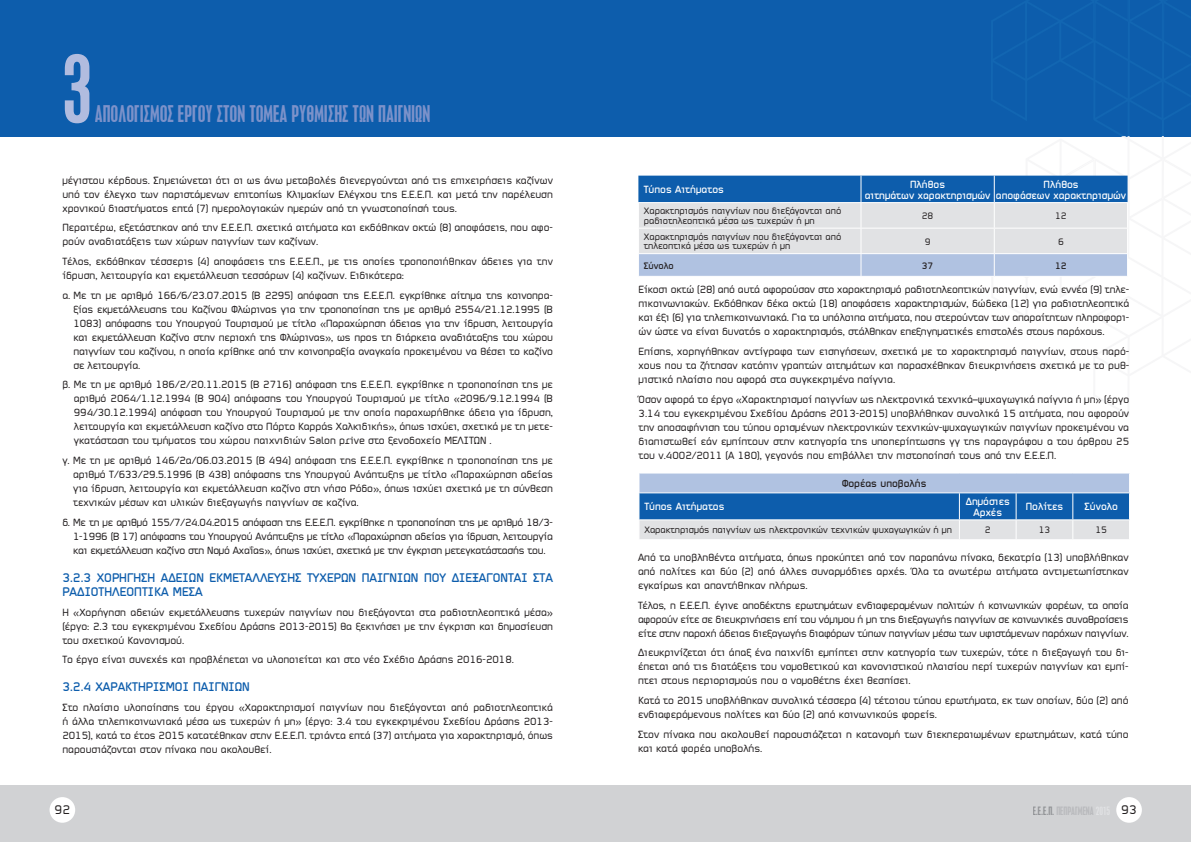
<style>
.page{position:relative;width:1191px;height:842px;background:#fff}
.page>*{position:absolute;margin:0;border:0;box-sizing:border-box;transform-origin:0 0}
.t1{font:98px "CF Eteocles";color:#b1bcdf}
.t2{font:24px "CF Eteocles";color:#7c92ca}
.t3{font:700 12px/14px "PF Sector A";color:#0d5dac}
.t4{font:12px "CF Eteocles";color:#b9babd}
.t5{font:12px "PF Sector A";color:#231f20}
.t6{font:10px/14px "PF Sector A";color:#231f20;text-align:justify}
.t7{font:700 10px/11px "PF Sector A";color:#fff;text-align:center}
.t8{font:700 10px "PF Sector A";color:#231f20}
.t9{font:9px/9.9px "PF Sector A";color:#231f20}
.t10{font:700 9px "PF Sector A";color:#231f20}
.s1{color:#919396}
.s2{color:#e1e2e4}
.s3{font-family:"PF Sector A";color:#231f20}
</style>
<div class="page">
<div style="left:0;top:0;width:1191px;height:136px;background:#0d5dac"></div>
<div style="left:0;top:785px;width:1191px;height:57px;background:#d1d2d4"></div>
<div style="left:50px;top:797px;width:25px;height:26px;background:#fff;border-radius:50%"></div>
<div style="left:1116px;top:797px;width:25px;height:26px;background:#fff;border-radius:50%"></div>
<svg style="left:990px;top:136px;width:201px;height:40px"></svg>
<svg style="left:638px;top:176px;width:490px;height:100px;background:#9fb9d5"></svg>
<hr style="left:638px;top:202px;width:223px;height:1px;background:#fff">
<hr style="left:861px;top:202px;width:133px;height:1px;background:#fff">
<hr style="left:994px;top:202px;width:134px;height:1px;background:#fff">
<svg style="left:639px;top:473px;width:491px;height:66px;background:#81a6ce"></svg>
<p class="t1" style="left:62px;top:43px;width:31px">3</p>
<p class="t2" style="left:95px;top:103px;width:337px">ΑΠΟΛΟΓΙΣΜΟΣ ΕΡΓΟΥ ΣΤΟΝ ΤΟΜΕΑ ΡΥΘΜΙΣΗΣ ΤΩΝ ΠΑΙΓΝΙΩΝ</p>
<p class="t6" style="left:62px;top:173px;width:492px">µέγιστου κέρδους. Σηµειώνεται ότι οι ως άνω µεταβολές διενεργούνται από τις επιχειρήσεις καζίνων υπό τον έλεγχο των παριστάµενων επιτοπίως Κλιµακίων Ελέγχου της Ε.Ε.Ε.Π. και µετά την παρέλευση χρονικού διαστήµατος επτά (7) ηµερολογιακών ηµερών από τη γνωστοποίησή τους.</p>
<p class="t6" style="left:62px;top:220px;width:492px">Περαιτέρω, εξετάστηκαν από την Ε.Ε.Ε.Π. σχετικά αιτήµατα και εκδόθηκαν οκτώ (8) αποφάσεις, που αφο&shy;ρούν αναδιατάξεις των χώρων παιγνίων των καζίνων.</p>
<p class="t6" style="left:62px;top:254px;width:492px">Τέλος, εκδόθηκαν τέσσερις (4) αποφάσεις της Ε.Ε.Ε.Π., µε τις οποίες τροποποιήθηκαν άδειες για την ίδρυση, λειτουργία και εκµετάλλευση τεσσάρων (4) καζίνων. Ειδικότερα:</p>
<p class="t6" style="left:73px;top:288px;width:481px;text-indent:-11px">α. Με τη µε αριθµό 166/6/23.07.2015 (Β 2295) απόφαση της Ε.Ε.Ε.Π. εγκρίθηκε αίτηµα της κοινοπρα&shy;ξίας εκµετάλλευσης του Καζίνου Φλώρινας για την τροποποίηση της µε αριθµό 2554/21.12.1995 (Β 1083) απόφασης του Υπουργού Τουρισµού µε τίτλο «Παραχώρηση άδειας για την ίδρυση, λειτουργία και εκµετάλλευση Καζίνο στην περιοχή της Φλώρινας», ως προς τη διάρκεια αναδιάταξης του χώρου παιγνίων του καζίνου, η οποία κρίθηκε από την κοινοπραξία αναγκαία προκειµένου να θέσει το καζίνο σε λειτουργία.</p>
<p class="t6" style="left:74px;top:377px;width:480px;text-indent:-11px">β. Με τη µε αριθµό 186/2/20.11.2015 (Β 2716) απόφαση της Ε.Ε.Ε.Π. εγκρίθηκε η τροποποίηση της µε αριθµό 2064/1.12.1994 (Β 904) απόφασης του Υπουργού Τουρισµού µε τίτλο «2096/9.12.1994 (Β 994/30.12.1994) απόφαση του Υπουργού Τουρισµού µε την οποία παραχωρήθηκε άδεια για ίδρυση, λειτουργία και εκµετάλλευση καζίνο στο Πόρτο Καρράς Χαλκιδικής», όπως ισχύει, σχετικά µε τη µετε&shy;γκατάσταση του τµήµατος του χώρου παιχνιδιών Salon prive στο ξενοδοχείο ΜΕΛΙΤΩΝ .</p>
<p class="t6" style="left:73px;top:453px;width:481px;text-indent:-11px">γ. Με τη µε αριθµό 146/2α/06.03.2015 (Β 494) απόφαση της Ε.Ε.Ε.Π. εγκρίθηκε η τροποποίηση της µε αριθµό Τ/633/29.5.1996 (Β 438) απόφασης της Υπουργού Ανάπτυξης µε τίτλο «Παραχώρηση αδείας για ίδρυση, λειτουργία και εκµετάλλευση καζίνο στη νήσο Ρόδο», όπως ισχύει σχετικά µε τη σύνθεση τεχνικών µέσων και υλικών διεξαγωγής παιγνίων σε καζίνα.</p>
<p class="t6" style="left:73px;top:515px;width:481px;text-indent:-11px">δ. Με τη µε αριθµό 155/7/24.04.2015 απόφαση της Ε.Ε.Ε.Π. εγκρίθηκε η τροποποίηση της µε αριθµό 18/3- 1-1996 (Β 17) απόφασης του Υπουργού Ανάπτυξης µε τίτλο «Παραχώρηση αδείας για ίδρυση, λειτουργία και εκµετάλλευση καζίνο στη Νοµό Αχαΐας», όπως ισχύει, σχετικά µε την έγκριση µετεγκατάστασής του.</p>
<p class="t3" style="left:62px;top:570px;width:492px">3.2.3 ΧΟΡΗΓΗΣΗ Α∆ΕΙΩΝ ΕΚΜΕΤΑΛΛΕΥΣΗΣ ΤΥΧΕΡΩΝ ΠΑΙΓΝΙΩΝ ΠΟΥ ∆ΙΕΞΑΓΟΝΤΑΙ ΣΤΑ<br>ΡΑ∆ΙΟΤΗΛΕΟΠΤΙΚΑ ΜΕΣΑ</p>
<p class="t6" style="left:62px;top:605px;width:492px">Η «Χορήγηση αδειών εκµετάλλευσης τυχερών παιγνίων που διεξάγονται στα ραδιοτηλεοπτικά µέσα» (έργο: 2.3 του εγκεκριµένου Σχεδίου ∆ράσης 2013-2015) θα ξεκινήσει µε την έγκριση και δηµοσίευση του σχετικού Κανονισµού.</p>
<p class="t6" style="left:62px;top:652px;width:453px">Το έργο είναι συνεχές και προβλέπεται να υλοποιείται και στο νέο Σχέδιο ∆ράσης 2016-2018.</p>
<p class="t3" style="left:62px;top:680px;width:189px">3.2.4 ΧΑΡΑΚΤΗΡΙΣΜΟI ΠΑΙΓΝIΩΝ</p>
<p class="t6" style="left:62px;top:700px;width:492px">Στο πλαίσιο υλοποίησης του έργου «Χαρακτηρισµοί παιγνίων που διεξάγονται από ραδιοτηλεοπτικά ή άλλα τηλεπικοινωνιακά µέσα ως τυχερών ή µη» (έργο: 3.4 του εγκεκριµένου Σχεδίου ∆ράσης 2013- 2015), κατά το έτος 2015 κατατέθηκαν στην Ε.Ε.Ε.Π. τριάντα επτά (37) αιτήµατα για χαρακτηρισµό, όπως παρουσιάζονται στον πίνακα που ακολουθεί.</p>
<p class="t7" style="left:644px;top:183px;width:82px">Τύπος Αιτήµατος</p>
<p class="t7" style="left:864px;top:178px;width:127px">Πλήθος<br>αιτηµάτων χαρακτηρισµών</p>
<p class="t7" style="left:996px;top:178px;width:132px">Πλήθος<br>αποφάσεων χαρακτηρισµών</p>
<p class="t9" style="left:644px;top:206px;width:199px">Χαρακτηρισµός παιγνίων που διεξάγονται από ραδιοτηλεοπτικά µέσα ως τυχερών ή µη</p>
<p class="t9" style="left:921px;top:211px;width:13px">28</p>
<p class="t9" style="left:1055px;top:211px;width:13px">12</p>
<p class="t9" style="left:644px;top:231px;width:199px">Χαρακτηρισµός παιγνίων που διεξάγονται από τηλεοπτικά µέσα ως τυχερών ή µη</p>
<p class="t9" style="left:924px;top:236px;width:7px">9</p>
<p class="t9" style="left:1058px;top:236px;width:7px">6</p>
<p class="t10" style="left:644px;top:260px;width:31px">Σύνολο</p>
<p class="t10" style="left:921px;top:260px;width:13px">37</p>
<p class="t10" style="left:1055px;top:260px;width:13px">12</p>
<p class="t6" style="left:638px;top:282px;width:492px">Είκοσι οκτώ (28) από αυτά αφορούσαν στο χαρακτηρισµό ραδιοτηλεοπτικών παιγνίων, ενώ εννέα (9) τηλε&shy;πικοινωνιακών. Εκδόθηκαν δέκα οκτώ (18) αποφάσεις χαρακτηρισµών, δώδεκα (12) για ραδιοτηλεοπτικά και έξι (6) για τηλεπικοινωνιακά. Για τα υπόλοιπα αιτήµατα, που στερούνταν των απαραίτητων πληροφορι&shy;ών ώστε να είναι δυνατός ο χαρακτηρισµός, στάλθηκαν επεξηγηµατικές επιστολές στους παρόχους.</p>
<p class="t6" style="left:638px;top:344px;width:492px">Επίσης, χορηγήθηκαν αντίγραφα των εισηγήσεων, σχετικά µε το χαρακτηρισµό παιγνίων, στους παρό&shy;χους που τα ζήτησαν κατόπιν γραπτών αιτηµάτων και παρασχέθηκαν διευκρινήσεις σχετικά µε το ρυθ&shy;µιστικό πλαίσιο που αφορά στα συγκεκριµένα παίγνια.</p>
<p class="t6" style="left:638px;top:392px;width:492px">Όσον αφορά το έργο «Χαρακτηρισµοί παιγνίων ως ηλεκτρονικά τεχνικά–ψυχαγωγικά παίγνια ή µη» (έργο 3.14 του εγκεκριµένου Σχεδίου ∆ράσης 2013-2015) υποβλήθηκαν συνολικά 15 αιτήµατα, που αφορούν την αποσαφήνιση του τύπου ορισµένων ηλεκτρονικών τεχνικών-ψυχαγωγικών παιγνίων προκειµένου να διαπιστωθεί εάν εµπίπτουν στην κατηγορία της υποπερίπτωσης γγ της παραγράφου α του άρθρου 25 του ν.4002/2011 (Α 180), γεγονός που επιβάλλει την πιστοποίησή τους από την Ε.Ε.Ε.Π.</p>
<p class="t8" style="left:842px;top:477px;width:86px">Φορέας υποβολής</p>
<p class="t7" style="left:644px;top:501px;width:82px">Τύπος Αιτήµατος</p>
<p class="t7" style="left:965px;top:495px;width:45px">∆ηµόσιες<br>Αρχές</p>
<p class="t7" style="left:1025px;top:501px;width:39px">Πολίτες</p>
<p class="t7" style="left:1084px;top:501px;width:35px">Σύνολο</p>
<p class="t9" style="left:644px;top:525px;width:309px">Χαρακτηρισµός παιγνίων ως ηλεκτρονικών τεχνικών ψυχαγωγικών ή µη</p>
<p class="t9" style="left:984px;top:525px;width:7px">2</p>
<p class="t9" style="left:1038px;top:525px;width:13px">13</p>
<p class="t9" style="left:1095px;top:525px;width:13px">15</p>
<p class="t6" style="left:638px;top:550px;width:492px">Από τα υποβληθέντα αιτήµατα, όπως προκύπτει από τον παραπάνω πίνακα, δεκατρία (13) υποβλήθηκαν από πολίτες και δύο (2) από άλλες συναρµόδιες αρχές. Όλα τα ανωτέρω αιτήµατα αντιµετωπίστηκαν εγκαίρως και απαντήθηκαν πλήρως.</p>
<p class="t6" style="left:638px;top:598px;width:492px">Τέλος, η Ε.Ε.Ε.Π. έγινε αποδέκτης ερωτηµάτων ενδιαφεροµένων πολιτών ή κοινωνικών φορέων, τα οποία αφορούν είτε σε διευκρινήσεις επί του νόµιµου ή µη της διεξαγωγής παιγνίων σε κοινωνικές συναθροίσεις είτε στην παροχή άδειας διεξαγωγής διαφόρων τύπων παιγνίων µέσω των υφιστάµενων παρόχων παιγνίων.</p>
<p class="t6" style="left:638px;top:645px;width:492px">∆ιευκρινίζεται ότι άπαξ ένα παιχνίδι εµπίπτει στην κατηγορία των τυχερών, τότε η διεξαγωγή του δι&shy;έπεται από τις διατάξεις του νοµοθετικού και κανονιστικού πλαισίου περί τυχερών παιγνίων και εµπί&shy;πτει στους περιορισµούς που ο νοµοθέτης έχει θεσπίσει.</p>
<p class="t6" style="left:638px;top:693px;width:492px">Κατά το 2015 υποβλήθηκαν συνολικά τέσσερα (4) τέτοιου τύπου ερωτήµατα, εκ των οποίων, δύο (2) από ενδιαφερόµενους πολίτες και δύο (2) από κοινωνικούς φορείς.</p>
<p class="t6" style="left:638px;top:727px;width:492px">Στον πίνακα που ακολουθεί παρουσιάζεται η κατανοµή των διεκπεραιωµένων ερωτηµάτων, κατά τύπο και κατά φορέα υποβολής.</p>
<p class="t5" style="left:55px;top:802px;width:17px">92</p>
<p class="t4" style="left:1032px;top:805px;width:106px"><span class="s1">E.E.Ε.Π.</span> ΠΕΠΡAΓΜΕΝΑ <span class="s2">2015</span> <span class="s3">93</span></p>
</div>
